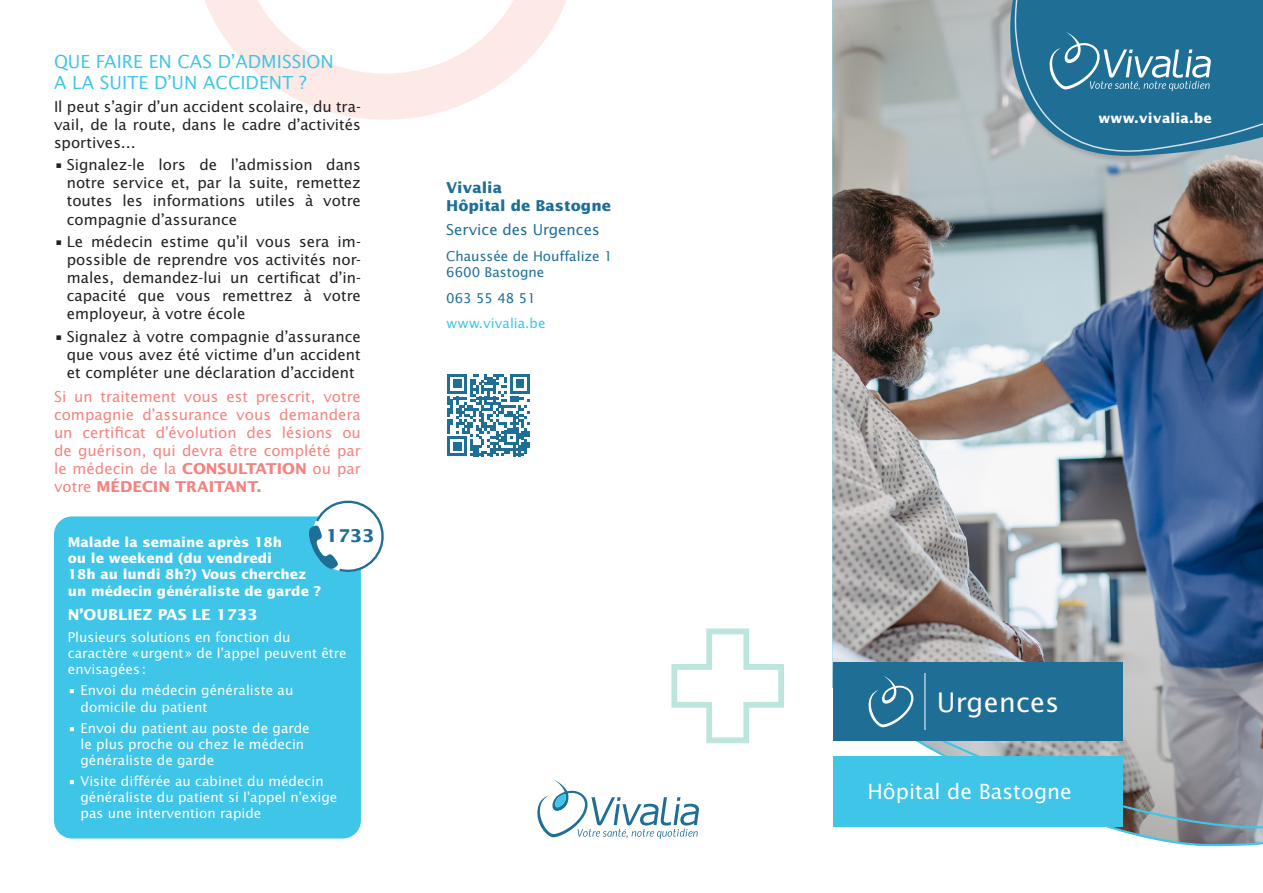
<style>
.page{position:relative;width:1263px;height:893px;background:#fff}
.page>*{position:absolute;margin:0;border:0;box-sizing:border-box;transform-origin:0 0}
.t1{font:27px "Lucida Sans Std";letter-spacing:.01em;color:#fff}
.t2{font:21px "Lucida Sans Std";color:#fff}
.texte_interne_baic{font:18px "Lucida Sans Std";color:#3ec5e8}
.texte_interne_baic-2{font:700 17.55px "Lucida Sans Std";color:#1e6e96}
.texte_interne_baic-3{font:15px/18px "Lucida Sans Std";color:#231f20;text-align:justify}
.texte_interne_baic-4{font:15px/18px "Lucida Sans Std";color:#f38480;text-align:justify}
.t3{font:700 15px/18px "Lucida Sans Std";color:#1e6e96}
.t4{font:15px "Lucida Sans Std";color:#1e6e96}
.texte_interne_baic-5{font:700 15px "Lucida Sans Std";color:#fff}
.texte_interne_baic-6{font:13.5px/16.2px "Lucida Sans Std";color:#fff}
.texte_interne_baic-7{font:700 13.5px/16.2px "Lucida Sans Std";color:#fff}
.t5{font:13.5px "Lucida Sans Std";color:#1e6e96}
.t6{font:13.5px "Lucida Sans Std";color:#3ec5e8}
.s1{font-weight:700}
</style>
<div class="page">
<img style="left:832px;top:0;width:431px;height:679px">
<svg style="left:832px;top:684px;width:431px;height:163px"></svg>
<svg style="left:447px;top:374px;width:83px;height:82px"></svg>
<svg style="left:204px;top:0;width:363px;height:120px"></svg>
<div style="left:833px;top:662px;width:290px;height:79px;background:#1e6e96"></div>
<div style="left:833px;top:756px;width:289px;height:70px;background:#3ec5e8"></div>
<div style="left:54px;top:516px;width:307px;height:322px;background:#3ec5e8;border-radius:18px"></div>
<svg style="left:671px;top:628px;width:113px;height:115px"></svg>
<svg style="left:306px;top:500px;width:78px;height:72px"></svg>
<svg style="left:537px;top:780px;width:162px;height:59px"></svg>
<svg style="left:1009px;top:0;width:254px;height:161px;background:#3c7fa0"></svg>
<svg style="left:868px;top:676px;width:46px;height:51px"></svg>
<hr style="left:924px;top:673px;width:1px;height:57px;background:#fff">
<p class="texte_interne_baic" style="left:54px;top:51px;width:281px">QUE FAIRE EN CAS D’ADMISSION</p>
<p class="texte_interne_baic" style="left:54px;top:73px;width:254px">A LA SUITE D’UN ACCIDENT ?</p>
<p class="texte_interne_baic-3" style="left:54px;top:98px;width:308px">Il peut s’agir d’un accident scolaire, du tra&shy;vail, de la route, dans le cadre d’activités sportives…</p>
<p class="texte_interne_baic-3" style="left:67px;top:156px;width:296px;text-indent:-13px">• Signalez-le lors de l’admission dans notre service et, par la suite, remettez toutes les informations utiles à votre compagnie d’assurance</p>
<p class="texte_interne_baic-3" style="left:67px;top:233px;width:296px;text-indent:-13px">• Le médecin estime qu’il vous sera im&shy;possible de reprendre vos activités nor&shy;males, demandez-lui un certificat d’in&shy;capacité que vous remettrez à votre employeur, à votre école</p>
<p class="texte_interne_baic-3" style="left:67px;top:327px;width:296px;text-indent:-13px">• Signalez à votre compagnie d’assurance que vous avez été victime d’un accident et compléter une déclaration d’accident</p>
<p class="texte_interne_baic-4" style="left:54px;top:387px;width:308px">Si un traitement vous est prescrit, votre compagnie d’assurance vous demandera un certificat d’évolution des lésions ou de guérison, qui devra être complété par le médecin de la <span class="s1">CONSULTATION</span> ou par votre <span class="s1">MÉDECIN TRAITANT.</span></p>
<p class="texte_interne_baic-2" style="left:326px;top:526px;width:50px">1733</p>
<p class="texte_interne_baic-7" style="left:68px;top:534px;width:255px">Malade la semaine après 18h<br>ou le weekend (du vendredi<br>18h au lundi 8h?) Vous cherchez un médecin généraliste de garde ?</p>
<p class="texte_interne_baic-5" style="left:68px;top:606px;width:191px">N’OUBLIEZ PAS LE 1733</p>
<p class="texte_interne_baic-6" style="left:68px;top:629px;width:280px">Plusieurs solutions en fonction du caractère «urgent» de l’appel peuvent être envisagées:</p>
<p class="texte_interne_baic-6" style="left:81px;top:683px;width:214px;text-indent:-13px">• Envoi du médecin généraliste au domicile du patient</p>
<p class="texte_interne_baic-6" style="left:81px;top:720px;width:231px;text-indent:-13px">• Envoi du patient au poste de garde le plus proche ou chez le médecin généraliste de garde</p>
<p class="texte_interne_baic-6" style="left:81px;top:773px;width:258px;text-indent:-13px">• Visite différée au cabinet du médecin généraliste du patient si l’appel n’exige pas une intervention rapide</p>
<p class="t3" style="left:446px;top:179px;width:166px">Vivalia<br>Hôpital de Bastogne</p>
<p class="t4" style="left:446px;top:221px;width:155px">Service des Urgences</p>
<p class="t5" style="left:446px;top:248px;width:168px">Chaussée de Houffalize 1</p>
<p class="t5" style="left:446px;top:264px;width:100px">6600 Bastogne</p>
<p class="t5" style="left:446px;top:290px;width:91px">063 55 48 51</p>
<p class="t6" style="left:446px;top:315px;width:101px">www.vivalia.be</p>
<p class="texte_interne_baic-7" style="left:1098px;top:110px;width:115px">www.vivalia.be</p>
<p class="t1" style="left:937px;top:687px;width:124px">Urgences</p>
<p class="t2" style="left:867px;top:779px;width:206px">Hôpital de Bastogne</p>
</div>
